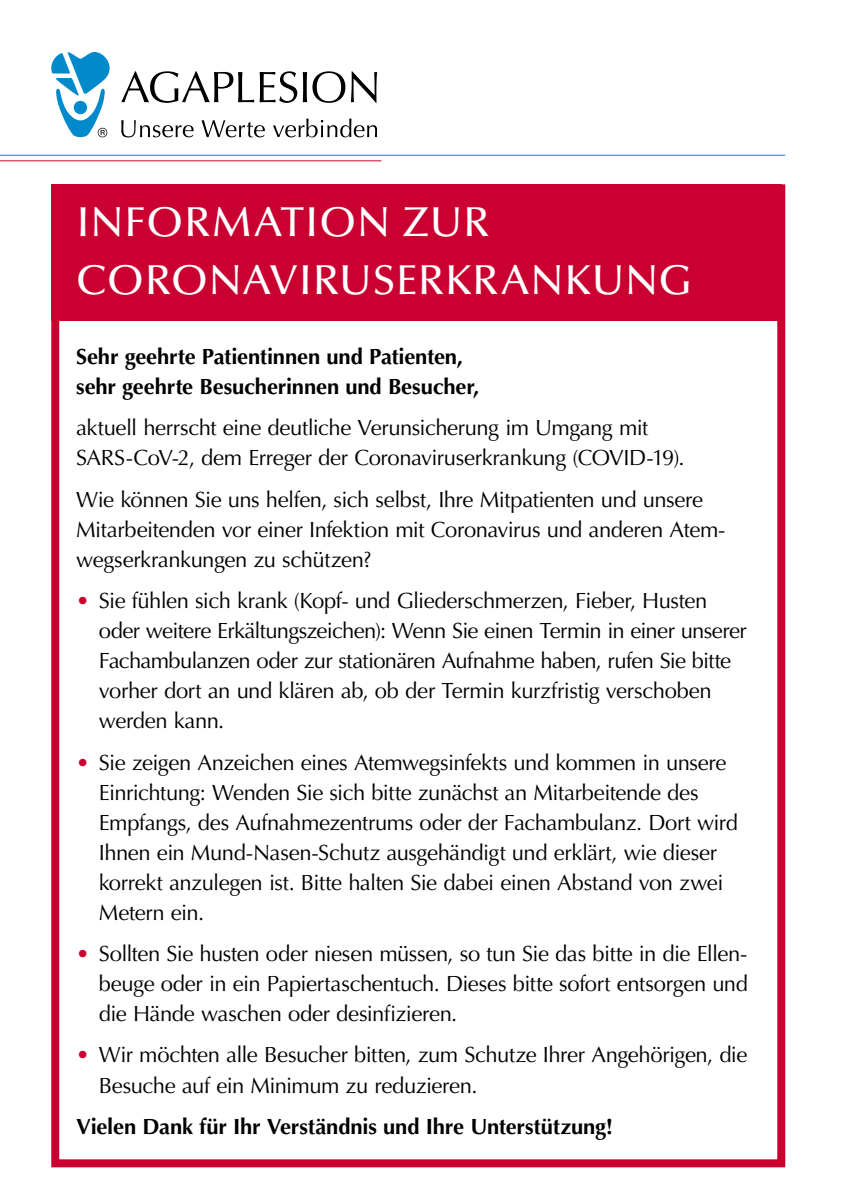
<style>
.page{position:relative;width:842px;height:1191px;background:#fff}
.page>*{position:absolute;margin:0;border:0;box-sizing:border-box;transform-origin:0 0}
.t1{font:500 42px/58px "Optima LT Pro";letter-spacing:.02em;color:#fff}
.t2{font:22px/30px "Optima LT Pro";letter-spacing:-.025em;color:#000}
.t3{font:700 22px/30px "Optima LT Pro";letter-spacing:-.005em;color:#000}
.s1{color:#ca0030}
</style>
<div class="page">
<hr style="left:0;top:160px;width:381px;height:1px;background:#ca0030">
<hr style="left:0;top:155px;width:785px;height:1px;background:#008acb">
<div style="left:51px;top:184px;width:730px;height:137px;background:#ca0030"></div>
<div style="left:51px;top:184px;width:734px;height:983px;border:8px solid #ca0030"></div>
<svg style="left:51px;top:52px;width:59px;height:85px"></svg>
<svg style="left:121px;top:120px;width:73px;height:17px"></svg>
<svg style="left:201px;top:120px;width:64px;height:17px"></svg>
<svg style="left:273px;top:119px;width:104px;height:18px"></svg>
<svg style="left:121px;top:71px;width:133px;height:32px"></svg>
<svg style="left:260px;top:71px;width:37px;height:32px"></svg>
<svg style="left:303px;top:71px;width:42px;height:32px"></svg>
<svg style="left:351px;top:71px;width:26px;height:32px"></svg>
<h1 class="t1" style="left:76px;top:192px;width:617px">INFORMATION ZUR<br>CORONAVIRUSERKRANKUNG</h1>
<p class="t3" style="left:76px;top:341px;width:405px">Sehr geehrte Patientinnen und Patienten, sehr geehrte Besucherinnen und Besucher,</p>
<p class="t2" style="left:76px;top:413px;width:610px">aktuell herrscht eine deutliche Verunsicherung im Umgang mit<br>SARS-CoV-2, dem Erreger der Coronaviruserkrankung (COVID-19).</p>
<p class="t2" style="left:76px;top:484px;width:651px">Wie können Sie uns helfen, sich selbst, Ihre Mitpatienten und unsere<br>Mitarbeitenden vor einer Infektion mit Coronavirus und anderen Atem&shy;wegserkrankungen zu schützen?</p>
<p class="t2" style="left:99px;top:586px;width:650px;text-indent:-23px"><span class="s1">•</span> Sie fühlen sich krank (Kopf- und Gliederschmerzen, Fieber, Husten oder weitere Erkältungszeichen): Wenn Sie einen Termin in einer unserer Fachambulanzen oder zur stationären Aufnahme haben, rufen Sie bitte vorher dort an und klären ab, ob der Termin kurzfristig verschoben werden kann.</p>
<p class="t2" style="left:99px;top:747px;width:641px;text-indent:-23px"><span class="s1">•</span> Sie zeigen Anzeichen eines Atemwegsinfekts und kommen in unsere Einrichtung: Wenden Sie sich bitte zunächst an Mitarbeitende des Empfangs, des Aufnahmezentrums oder der Fachambulanz. Dort wird Ihnen ein Mund-Nasen-Schutz ausgehändigt und erklärt, wie dieser korrekt anzulegen ist. Bitte halten Sie dabei einen Abstand von zwei Metern ein.</p>
<p class="t2" style="left:99px;top:938px;width:651px;text-align:justify;text-indent:-23px"><span class="s1">•</span> Sollten Sie husten oder niesen müssen, so tun Sie das bitte in die Ellen&shy;beuge oder in ein Papiertaschentuch. Dieses bitte sofort entsorgen und die Hände waschen oder desinfizieren.</p>
<p class="t2" style="left:99px;top:1040px;width:650px;text-indent:-23px"><span class="s1">•</span> Wir möchten alle Besucher bitten, zum Schutze Ihrer Angehörigen, die<br>Besuche auf ein Minimum zu reduzieren.</p>
<p class="t3" style="left:76px;top:1111px;width:538px">Vielen Dank für Ihr Verständnis und Ihre Unterstützung!</p>
</div>
